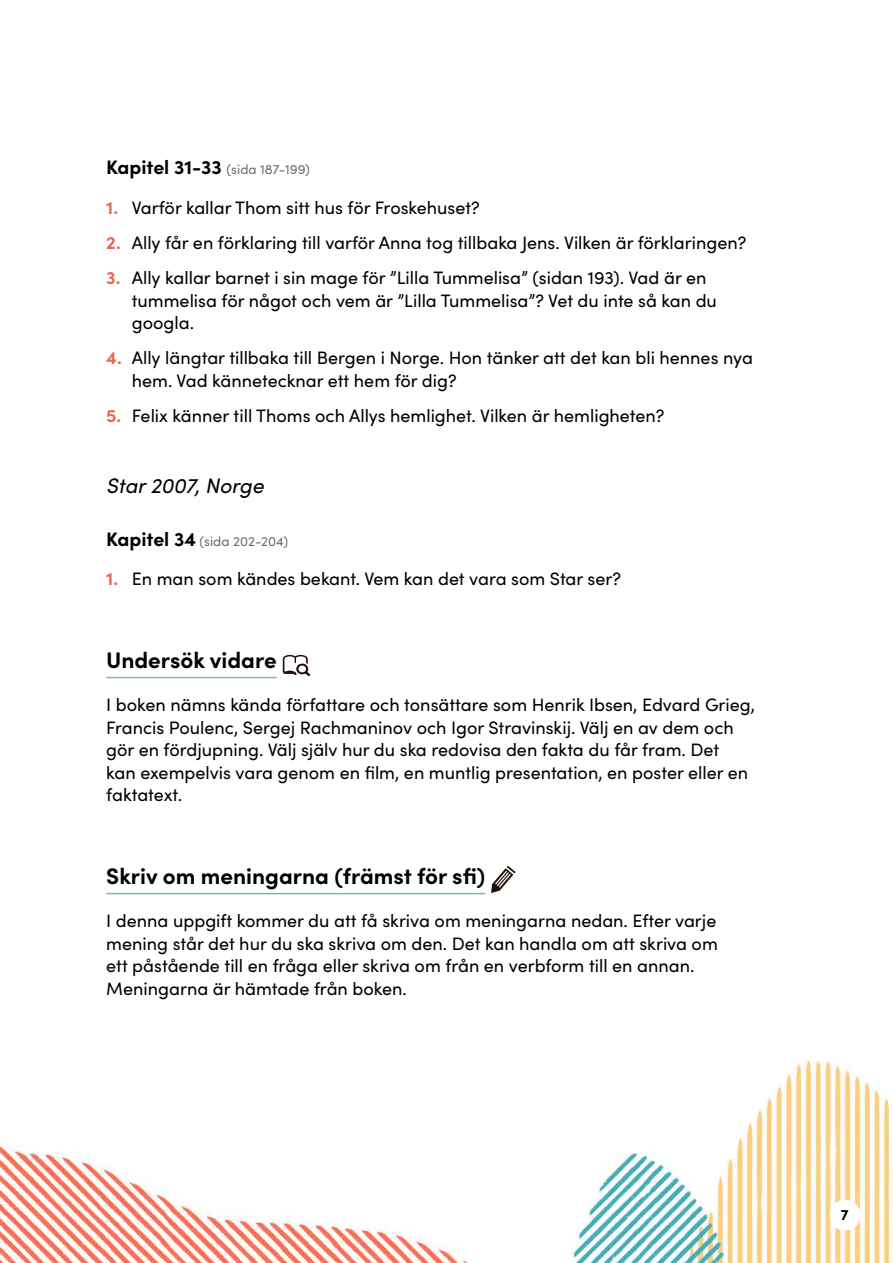
<style>
.page{position:relative;width:893px;height:1263px;background:#fff}
.page>*{position:absolute;margin:0;border:0;box-sizing:border-box;transform-origin:0 0}
.t1{font:700 22.5px "Sofia Pro";color:#000}
.t2{font:italic 21px "Sofia Pro";letter-spacing:-.005em;color:#000}
.t3{font:18px/22.5px "Sofia Pro";color:#000}
.t4{font:700 15px "Sofia Pro";color:#000}
.t5{font:13.5px "Sofia Pro";color:#6e6e6e}
.s1{font-weight:700;font-size:19.5px;color:#000}
.s2{font-weight:700;color:#ea684f}
</style>
<div class="page">
<img style="left:0;top:654px;width:889px;height:609px">
<div style="left:830px;top:1199px;width:30px;height:31px;background:#fff;border-radius:50%"></div>
<img style="left:892px;top:1128px;width:1px;height:135px">
<hr style="left:106px;top:677px;width:171px;height:1px;background:#7bb3be">
<hr style="left:106px;top:893px;width:379px;height:1px;background:#7bb3be">
<svg style="left:283px;top:655px;width:27px;height:21px"></svg>
<svg style="left:491px;top:866px;width:25px;height:27px"></svg>
<p class="t5" style="left:106px;top:159px;width:205px"><span class="s1">Kapitel 31-33</span> (sida 187-199)</p>
<p class="t3" style="left:106px;top:195px;width:375px"><span class="s2">1.</span> Varför kallar Thom sitt hus för Froskehuset?</p>
<p class="t3" style="left:106px;top:230px;width:642px"><span class="s2">2.</span> Ally får en förklaring till varför Anna tog tillbaka Jens. Vilken är förklaringen?</p>
<p class="t3" style="left:132px;top:265px;width:587px;text-indent:-26px"><span class="s2">3.</span> Ally kallar barnet i sin mage för ”Lilla Tummelisa” (sidan 193). Vad är en tummelisa för något och vem är ”Lilla Tummelisa”? Vet du inte så kan du googla.</p>
<p class="t3" style="left:132px;top:346px;width:623px;text-indent:-26px"><span class="s2">4.</span> Ally längtar tillbaka till Bergen i Norge. Hon tänker att det kan bli hennes nya hem. Vad kännetecknar ett hem för dig?</p>
<p class="t3" style="left:106px;top:403px;width:560px"><span class="s2">5.</span> Felix känner till Thoms och Allys hemlighet. Vilken är hemligheten?</p>
<p class="t2" style="left:106px;top:470px;width:159px">Star 2007, Norge</p>
<p class="t5" style="left:106px;top:531px;width:183px"><span class="s1">Kapitel 34</span> (sida 202-204)</p>
<p class="t3" style="left:106px;top:567px;width:516px"><span class="s2">1.</span> En man som kändes bekant. Vem kan det vara som Star ser?</p>
<p class="t1" style="left:106px;top:642px;width:172px">Undersök vidare</p>
<p class="t3" style="left:106px;top:693px;width:650px">I boken nämns kända författare och tonsättare som Henrik Ibsen, Edvard Grieg, Francis Poulenc, Sergej Rachmaninov och Igor Stravinskij. Välj en av dem och gör en fördjupning. Välj själv hur du ska redovisa den fakta du får fram. Det<br>kan exempelvis vara genom en film, en muntlig presentation, en poster eller en faktatext.</p>
<p class="t1" style="left:106px;top:858px;width:380px">Skriv om meningarna (främst för sfi)</p>
<p class="t3" style="left:106px;top:909px;width:613px">I denna uppgift kommer du att få skriva om meningarna nedan. Efter varje mening står det hur du ska skriva om den. Det kan handla om att skriva om ett påstående till en fråga eller skriva om från en verbform till en annan.<br>Meningarna är hämtade från boken.</p>
<p class="t4" style="left:841px;top:1204px;width:9px">7</p>
</div>
